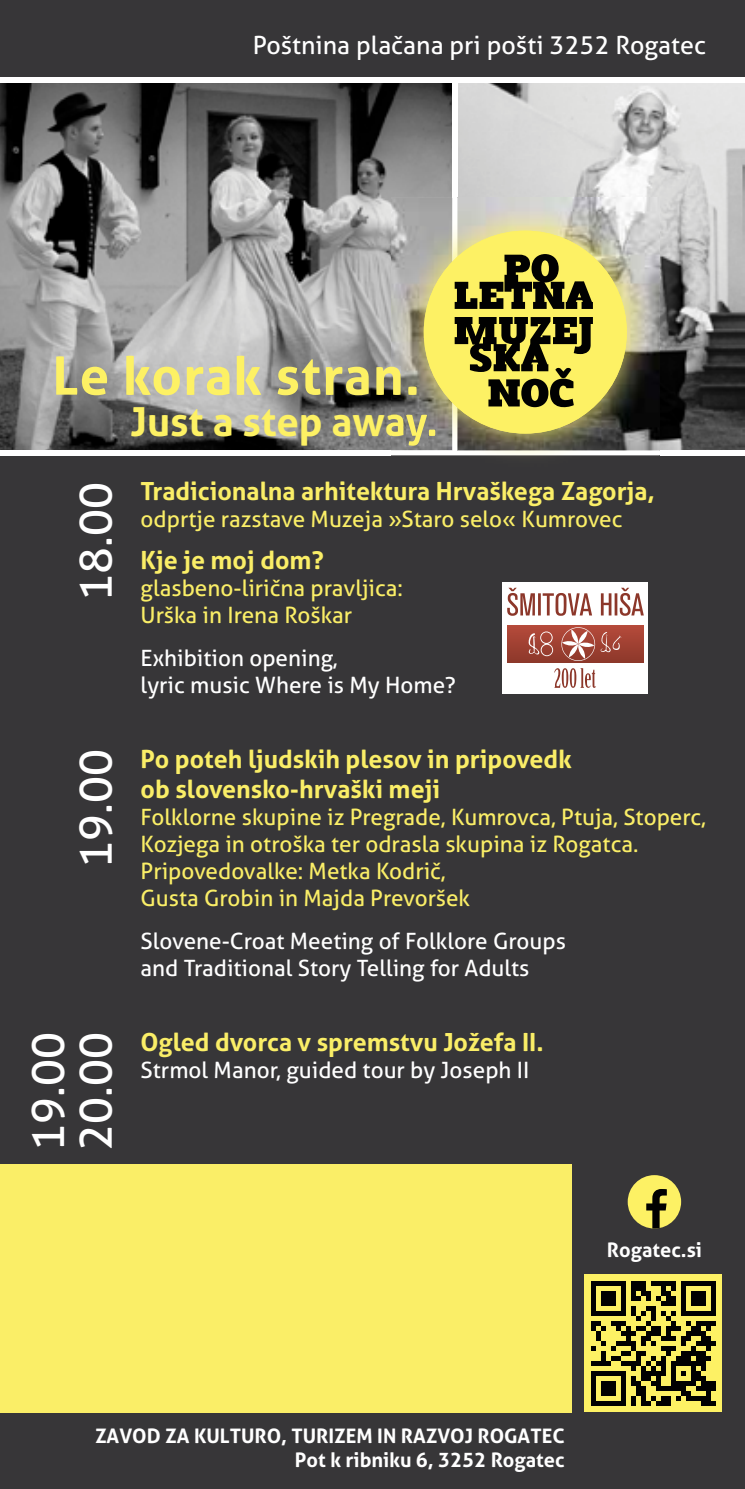
<style>
.page{position:relative;width:745px;height:1489px;background:#fff}
.page>*{position:absolute;margin:0;border:0;box-sizing:border-box;transform-origin:0 0}
.t1{font:700 52.75px "Aller";letter-spacing:.02em;color:#fdf164}
.t2{font:45px/47.5px "Aller";color:#fff}
.t3{font:700 40px "Aller";color:#fdf164}
.t4{font:700 25px/30px "Aller";color:#faee67}
.t5{font:25px "Aller";color:#fff}
.t6{font:22.5px/27px "Aller";color:#faee67}
.t7{font:22.5px/27px "Aller";color:#fff}
.t8{font:700 20px/24px "Aller";color:#fff;text-align:right}
</style>
<div class="page">
<img style="left:0;top:83px;width:452px;height:367px">
<img style="left:457px;top:83px;width:287px;height:367px">
<div style="left:0;top:0;width:744px;height:78px;background:#373638"></div>
<div style="left:0;top:453px;width:744px;height:1035px;background:#373638"></div>
<div style="left:627px;top:1174px;width:53px;height:54px;background:#fdf164;border-radius:50%"></div>
<svg style="left:645px;top:1189px;width:21px;height:39px"></svg>
<div style="left:0;top:450px;width:744px;height:5px;background:#fff"></div>
<div style="left:0;top:77px;width:744px;height:5px;background:#fff"></div>
<div style="left:0;top:1164px;width:571px;height:248px;background:#faee67"></div>
<img style="left:391px;top:450px;width:268px;height:6px">
<img style="left:457px;top:198px;width:202px;height:252px">
<img style="left:391px;top:198px;width:61px;height:252px">
<img style="left:391px;top:414px;width:12px;height:22px">
<img style="left:406px;top:415px;width:21px;height:30px">
<img style="left:391px;top:366px;width:9px;height:29px">
<svg style="left:408px;top:386px;width:8px;height:9px"></svg>
<img style="left:452px;top:198px;width:5px;height:256px">
<svg style="left:423px;top:231px;width:203px;height:205px;background:#ada652"></svg>
<div style="left:502px;top:582px;width:145px;height:112px;background:#fff"></div>
<svg style="left:507px;top:625px;width:136px;height:37px;background:#a14132"></svg>
<svg style="left:507px;top:587px;width:136px;height:28px"></svg>
<svg style="left:527px;top:625px;width:94px;height:62px"></svg>
<div style="left:584px;top:1274px;width:137px;height:137px;background:#fdf164"></div>
<div style="left:591px;top:1281px;width:34px;height:5px;background:#010101"></div>
<div style="left:630px;top:1281px;width:15px;height:5px;background:#010101"></div>
<div style="left:650px;top:1281px;width:25px;height:5px;background:#010101"></div>
<div style="left:680px;top:1281px;width:35px;height:5px;background:#010101"></div>
<svg style="left:591px;top:1286px;width:124px;height:119px"></svg>
<div style="left:640px;top:1400px;width:10px;height:5px;background:#010101"></div>
<div style="left:655px;top:1400px;width:15px;height:5px;background:#010101"></div>
<div style="left:700px;top:1400px;width:15px;height:5px;background:#010101"></div>
<p class="t5" style="left:252px;top:30px;width:454px">Poštnina plačana pri pošti 3252 Rogatec</p>
<h1 class="t1" style="left:52px;top:343px;width:369px">Le korak stran.</h1>
<h2 class="t2" style="left:72px;top:601px;width:120px;rotate:-90deg">18.00</h2>
<h3 class="t3" style="left:130px;top:397px;width:308px">Just a step away.</h3>
<p class="t4" style="left:140px;top:476px;width:515px">Tradicionalna arhitektura Hrvaškega Zagorja,</p>
<p class="t6" style="left:140px;top:505px;width:483px">odprtje razstave Muzeja »Staro selo« Kumrovec</p>
<p class="t4" style="left:140px;top:545px;width:184px">Kje je moj dom?</p>
<p class="t6" style="left:140px;top:575px;width:263px">glasbeno-lirična pravljica:<br>Urška in Irena Roškar</p>
<p class="t7" style="left:140px;top:644px;width:316px">Exhibition opening,<br>lyric music Where is My Home?</p>
<h2 class="t2" style="left:72px;top:867px;width:120px;rotate:-90deg">19.00</h2>
<h2 class="t2" style="left:24px;top:1150px;width:120px;rotate:-90deg">19.00<br>20.00</h2>
<p class="t4" style="left:140px;top:744px;width:432px">Po poteh ljudskih plesov in pripovedk ob slovensko-hrvaški meji</p>
<p class="t6" style="left:140px;top:803px;width:566px">Folklorne skupine iz Pregrade, Kumrovca, Ptuja, Stoperc, Kozjega in otroška ter odrasla skupina iz Rogatca.<br>Pripovedovalke: Metka Kodrič,<br>Gusta Grobin in Majda Prevoršek</p>
<p class="t7" style="left:140px;top:927px;width:426px">Slovene-Croat Meeting of Folklore Groups and Traditional Story Telling for Adults</p>
<p class="t4" style="left:140px;top:1026px;width:404px">Ogled dvorca v spremstvu Jožefa II.</p>
<p class="t7" style="left:140px;top:1056px;width:390px">Strmol Manor, guided tour by Joseph II</p>
<p class="t8" style="left:606px;top:1237px;width:97px">Rogatec.si</p>
<p class="t8" style="left:95px;top:1423px;width:471px">ZAVOD ZA KULTURO, TURIZEM IN RAZVOJ ROGATEC<br>Pot k ribniku 6, 3252 Rogatec</p>
</div>
